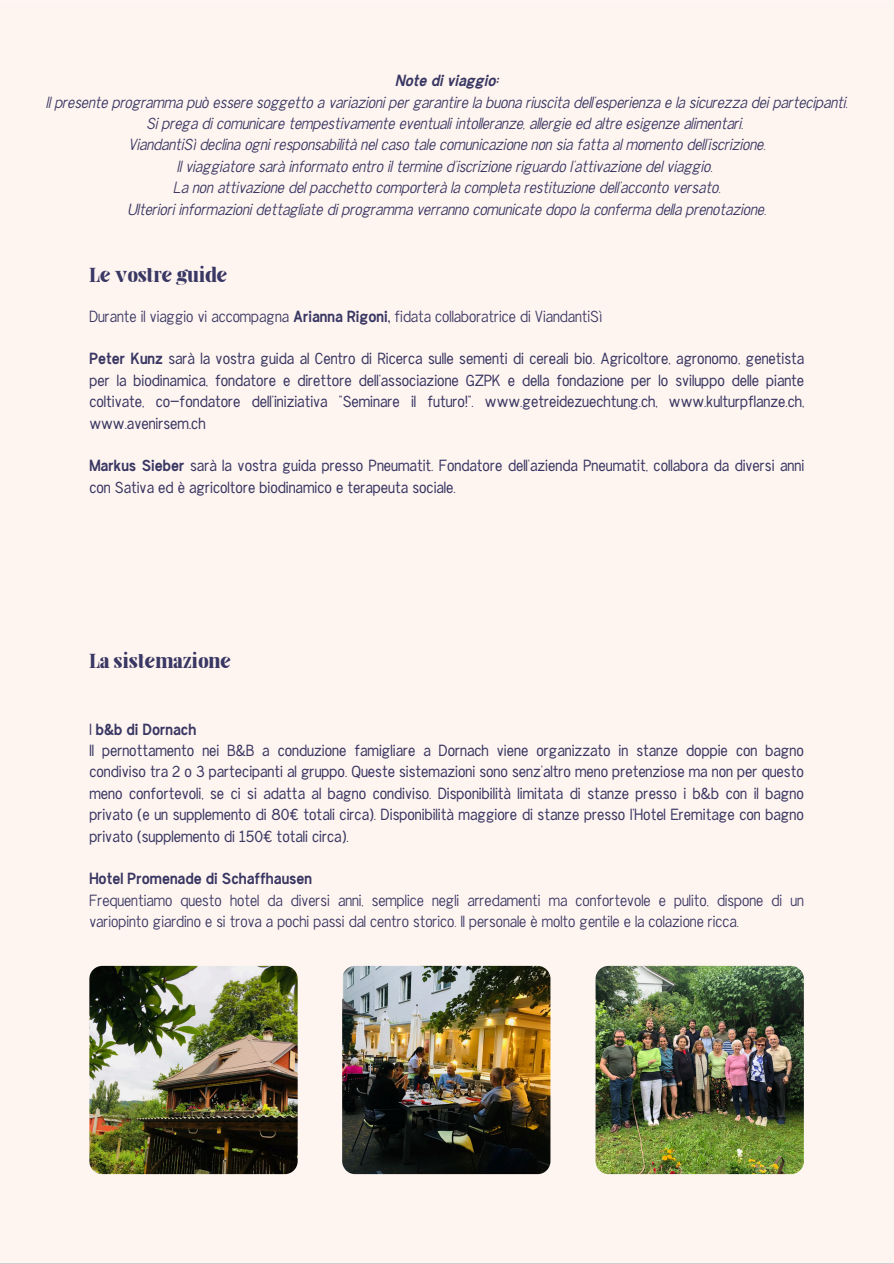
<style>
.page{position:relative;width:894px;height:1264px;background:#fff}
.page>*{position:absolute;margin:0;border:0;box-sizing:border-box;transform-origin:0 0}
.t1{font:19.5px "Elika Gorica";color:#393763}
.t2{font:16.5px/21.3px "Chester Sans";color:#393763;text-align:justify}
.t3{font:italic 300 16.5px "Chester Sans";color:#393763}
.t4{font:300 16.5px/21.3px "Chester Sans";color:#393763}
.t5{font:700 16.5px "Chester Sans";color:#393763}
.t6{font:italic 700 16.5px "Chester Sans";color:#393763}
.s1{font-weight:700}
.s2{font-weight:400}
</style>
<div class="page">
<div style="left:0;top:0;width:893px;height:1263px;background:#fff5f0"></div>
<img style="left:89px;top:965px;width:208px;height:209px;border-radius:13px">
<img style="left:342px;top:965px;width:208px;height:209px;border-radius:13px">
<img style="left:595px;top:965px;width:208px;height:209px;border-radius:13px">
<h1 class="t6" style="left:395px;top:73px;width:104px">Note di viaggio:</h1>
<p class="t3" style="left:46px;top:94px;width:803px">Il presente programma può essere soggetto a variazioni per garantire la buona riuscita dell'esperienza e la sicurezza dei partecipanti.</p>
<p class="t3" style="left:146px;top:116px;width:598px">Si prega di comunicare tempestivamente eventuali intolleranze, allergie ed altre esigenze alimentari.</p>
<p class="t3" style="left:128px;top:137px;width:638px">ViandantiSì declina ogni responsabilità nel caso tale comunicazione non sia fatta al momento dell’iscrizione.</p>
<p class="t3" style="left:177px;top:158px;width:537px">Il viaggiatore sarà informato entro il termine d'iscrizione riguardo l'attivazione del viaggio.</p>
<p class="t3" style="left:173px;top:180px;width:548px">La non attivazione del pacchetto comporterà la completa restituzione dell'acconto versato.</p>
<p class="t3" style="left:127px;top:201px;width:640px">Ulteriori informazioni dettagliate di programma verranno comunicate dopo la conferma della prenotazione.</p>
<p class="t1" style="left:89px;top:267px;width:139px">Le vostre guide</p>
<p class="t4" style="left:89px;top:306px;width:514px">Durante il viaggio vi accompagna <span class="s1">Arianna Rigoni,</span> fidata collaboratrice di ViandantiSì</p>
<p class="t2" style="left:89px;top:348px;width:716px"><span class="s1">Peter Kunz</span> sarà la vostra guida al Centro di Ricerca sulle sementi di cereali bio. Agricoltore, agronomo, genetista per la biodinamica, fondatore e direttore dell’associazione GZPK e della fondazione per lo sviluppo delle piante coltivate, co-fondatore dell’iniziativa "Seminare il futuro!". www.getreidezuechtung.ch, www.kulturpflanze.ch, www.avenirsem.ch</p>
<p class="t2" style="left:89px;top:455px;width:716px"><span class="s1">Markus Sieber</span> sarà la vostra guida presso Pneumatit. Fondatore dell'azienda Pneumatit, collabora da diversi anni con Sativa ed è agricoltore biodinamico e terapeuta sociale.</p>
<p class="t1" style="left:89px;top:653px;width:143px">La sistemazione</p>
<h1 class="t5" style="left:89px;top:721px;width:108px"><span class="s2">I</span> b&amp;b di Dornach</h1>
<p class="t2" style="left:89px;top:740px;width:715px">Il pernottamento nei B&amp;B a conduzione famigliare a Dornach viene organizzato in stanze doppie con bagno condiviso tra 2 o 3 partecipanti al gruppo. Queste sistemazioni sono senz’altro meno pretenziose ma non per questo meno confortevoli, se ci si adatta al bagno condiviso. Disponibilità limitata di stanze presso i b&amp;b con il bagno privato (e un supplemento di 80€ totali circa). Disponibilità maggiore di stanze presso l’Hotel Eremitage con bagno privato (supplemento di 150€ totali circa).</p>
<p class="t5" style="left:89px;top:871px;width:224px">Hotel Promenade di Schaffhausen</p>
<p class="t4" style="left:89px;top:890px;width:715px">Frequentiamo questo hotel da diversi anni, semplice negli arredamenti ma confortevole e pulito, dispone di un variopinto giardino e si trova a pochi passi dal centro storico. Il personale è molto gentile e la colazione ricca.</p>
</div>
